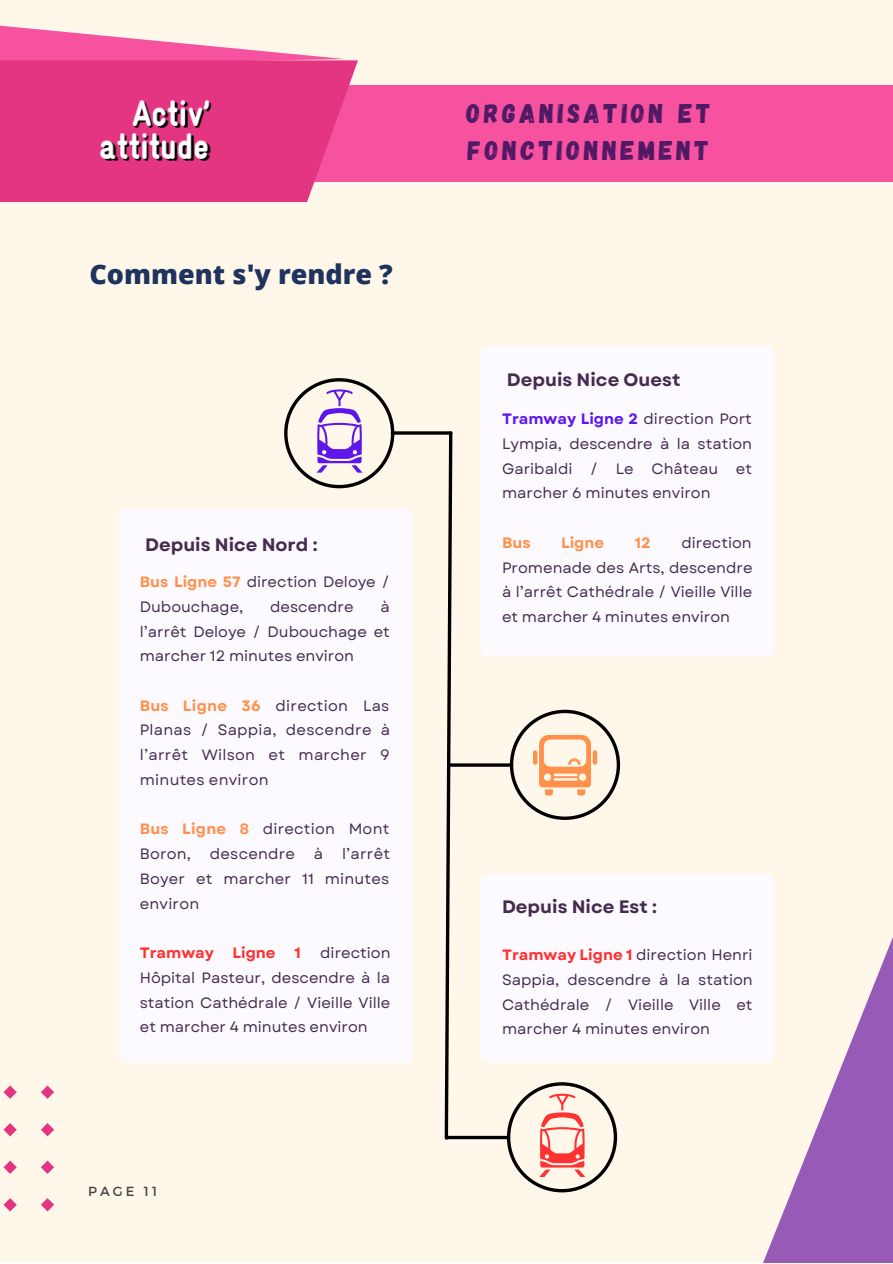
<style>
.page{position:relative;width:893px;height:1264px;background:#fff}
.page>*{position:absolute;margin:0;border:0;box-sizing:border-box;transform-origin:0 0}
.t1{font:27px/37px "Gagalin";letter-spacing:.135em;color:#4f1964}
.t2{font:800 27px "Open Sans";color:#1f335d}
.t3{font:700 18px "Garet";color:#452b4e}
.t4{font:15px/24.8px "Garet";color:#452b4e;text-align:justify}
.t5{font:700 15px "Garet";color:#ff3131}
.t6{font:700 15px "Garet";color:#ff914d}
.t7{font:13.2px "Montserrat";letter-spacing:.23em;color:#444440}
.s1{font-weight:700;color:#ff914d}
.s2{font-weight:700;color:#5e17eb}
.s3{font-weight:700;color:#ff3131}
</style>
<div class="page">
<div style="left:0;top:0;width:892px;height:1262px;background:#fff7e9"></div>
<svg style="left:41px;top:1085px;width:13px;height:13px"></svg>
<svg style="left:41px;top:1123px;width:13px;height:13px"></svg>
<svg style="left:41px;top:1160px;width:13px;height:13px"></svg>
<svg style="left:41px;top:1198px;width:13px;height:13px"></svg>
<svg style="left:4px;top:1085px;width:13px;height:13px"></svg>
<svg style="left:4px;top:1123px;width:13px;height:13px"></svg>
<svg style="left:4px;top:1160px;width:13px;height:13px"></svg>
<svg style="left:4px;top:1198px;width:13px;height:13px"></svg>
<svg style="left:0;top:25px;width:344px;height:35px"></svg>
<div style="left:260px;top:85px;width:632px;height:96px;background:#f652a0"></div>
<svg style="left:0;top:60px;width:358px;height:142px;background:#e53c86"></svg>
<img style="left:89px;top:85px;width:136px;height:104px">
<svg style="left:763px;top:932px;width:129px;height:330px"></svg>
<hr style="left:392px;top:431px;width:59px;height:3px;background:#000">
<svg style="left:443px;top:431px;width:11px;height:709px"></svg>
<div style="left:119px;top:508px;width:292px;height:554px;background:#fcfaff;border-radius:7px"></div>
<svg style="left:284px;top:378px;width:110px;height:110px"></svg>
<hr style="left:449px;top:763px;width:62px;height:3px;background:#000">
<svg style="left:510px;top:709px;width:110px;height:111px"></svg>
<hr style="left:533px;top:750px;width:4px;height:14px;background:#ff914d;border-radius:2px">
<div style="left:592px;top:750px;width:5px;height:14px;background:#ff914d;border-radius:2px"></div>
<div style="left:481px;top:346px;width:292px;height:310px;background:#fcfaff;border-radius:7px"></div>
<div style="left:481px;top:873px;width:292px;height:189px;background:#fcfaff;border-radius:7px"></div>
<svg style="left:446px;top:1135px;width:61px;height:4px"></svg>
<svg style="left:507px;top:1082px;width:110px;height:110px"></svg>
<h1 class="t2" style="left:89px;top:255px;width:305px">Comment s'y rendre ?</h1>
<p class="t3" style="left:145px;top:532px;width:174px">Depuis Nice Nord :</p>
<p class="t4" style="left:140px;top:569px;width:251px"><span class="s1">Bus Ligne 57</span> direction Deloye /<br>Dubouchage,</p>
<p class="t4" style="left:140px;top:594px;width:252px;text-indent:240px">à l’arrêt Deloye / Dubouchage et marcher 12 minutes environ</p>
<p class="t4" style="left:140px;top:693px;width:252px"><span class="s1">Bus Ligne 36</span> direction Las Planas / Sappia, descendre à l’arrêt Wilson et marcher 9 minutes environ</p>
<p class="t4" style="left:140px;top:816px;width:251px"><span class="s1">Bus Ligne 8</span> direction Mont<br>Boron,</p>
<p class="t4" style="left:270px;top:594px;width:85px">descendre</p>
<p class="t4" style="left:140px;top:841px;width:252px;text-indent:202px">l’arrêt Boyer et marcher 11 minutes environ</p>
<p class="t5" style="left:140px;top:942px;width:162px">Tramway Ligne 1</p>
<p class="t4" style="left:210px;top:841px;width:87px">descendre</p>
<p class="t4" style="left:314px;top:841px;width:11px">à</p>
<p class="t4" style="left:140px;top:940px;width:252px;text-indent:180px">direction Hôpital Pasteur, descendre à la station Cathédrale / Vieille Ville et marcher 4 minutes environ</p>
<p class="t7" style="left:88px;top:1182px;width:71px">PAGE 11</p>
<h1 class="t1" style="left:466px;top:93px;width:246px">ORGANISATION ET<br>FONCTIONNEMENT</h1>
<p class="t3" style="left:507px;top:367px;width:175px">Depuis Nice Ouest</p>
<p class="t4" style="left:502px;top:406px;width:251px"><span class="s2">Tramway Ligne 2</span> direction Port Lympia, descendre à la station Garibaldi / Le Château et marcher 6 minutes environ</p>
<p class="t6" style="left:502px;top:531px;width:30px">Bus</p>
<p class="t6" style="left:561px;top:531px;width:45px">Ligne</p>
<p class="t6" style="left:634px;top:531px;width:18px">12</p>
<p class="t4" style="left:502px;top:530px;width:252px;text-indent:179px">direction Promenade des Arts, descendre à l’arrêt Cathédrale / Vieille Ville et marcher 4 minutes environ</p>
<p class="t3" style="left:502px;top:894px;width:156px">Depuis Nice Est :</p>
<p class="t4" style="left:502px;top:942px;width:252px"><span class="s3">Tramway Ligne 1</span> direction Henri Sappia, descendre à la station Cathédrale / Vieille Ville et marcher 4 minutes environ</p>
</div>
